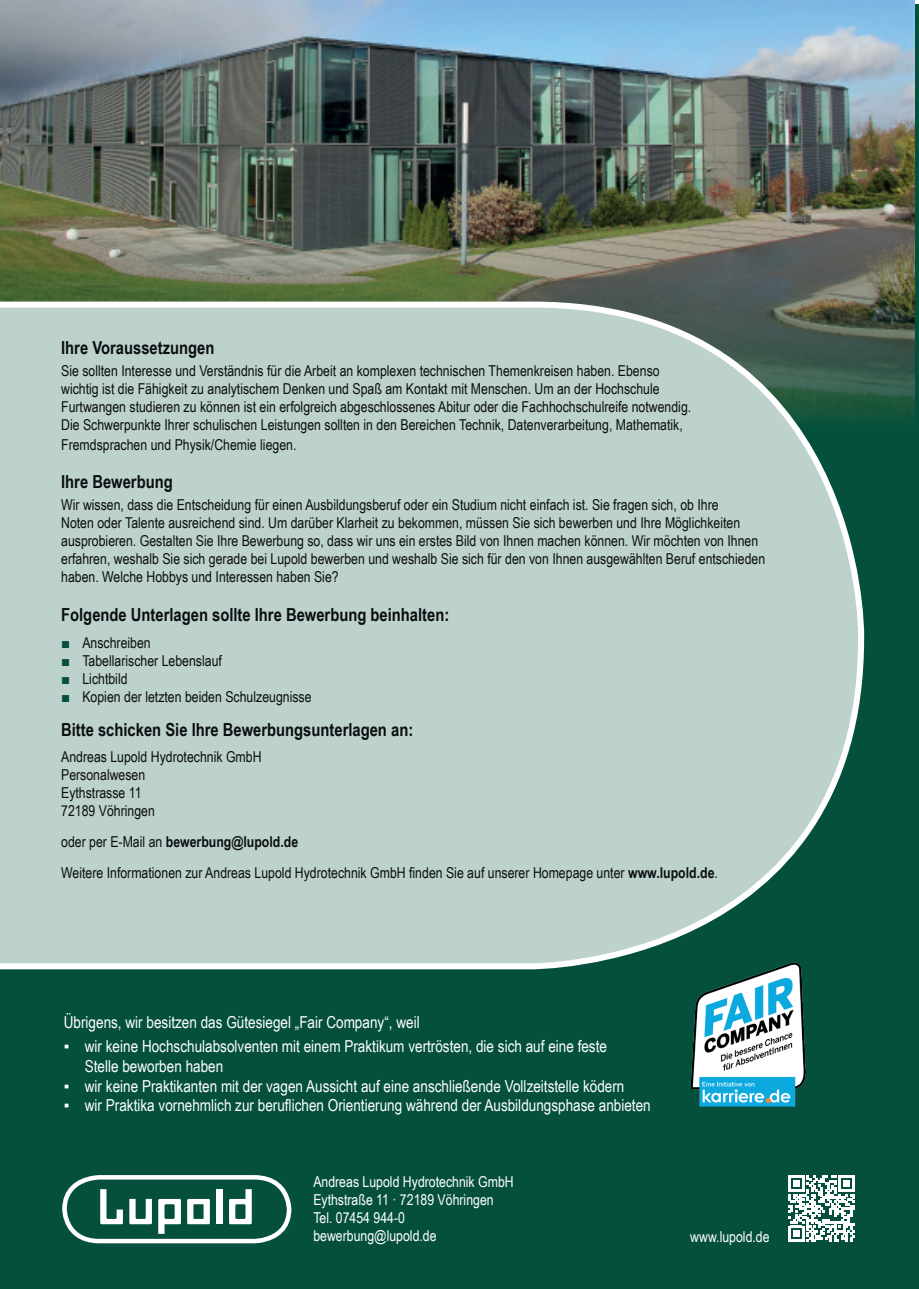
<style>
.page{position:relative;width:919px;height:1289px;background:#fff}
.page>*{position:absolute;margin:0;border:0;box-sizing:border-box;transform-origin:0 0}
.t1{font:700 18px "Arial Narrow";color:#0b0e10}
.t2{font:16.5px/19.8px "Arial Narrow";color:#fff}
.t3{font:15px/18px "Arial Narrow";color:#0b0e10}
.t4{font:15px/18px "Arial Narrow";color:#fff}
.s1{font-family:"Arial";font-weight:700;color:#04503d}
.s2{font-weight:700}
</style>
<div class="page">
<div style="left:0;top:4px;width:918px;height:1284px;background:#04503d"></div>
<svg style="left:94px;top:1206px;width:198px;height:38px"></svg>
<svg style="left:62px;top:1175px;width:229px;height:68px"></svg>
<img style="left:690px;top:969px;width:116px;height:138px">
<svg style="left:788px;top:1175px;width:66px;height:66px"></svg>
<img style="left:0;top:0;width:914px;height:419px">
<div style="left:0;top:301px;width:864px;height:668px;background:#bdd2cc"></div>
<p class="t1" style="left:61px;top:334px;width:155px">Ihre Voraussetzungen</p>
<p class="t3" style="left:61px;top:361px;width:631px">Sie sollten Interesse und Verständnis für die Arbeit an komplexen technischen Themenkreisen haben. Ebenso wichtig ist die Fähigkeit zu analytischem Denken und Spaß am Kontakt mit Menschen. Um an der Hochschule Furtwangen studieren zu können ist ein erfolgreich abgeschlossenes Abitur oder die Fachhochschulreife notwendig.<br>Die Schwerpunkte Ihrer schulischen Leistungen sollten in den Bereichen Technik, Datenverarbeitung, Mathematik,</p>
<p class="t3" style="left:61px;top:435px;width:237px">Fremdsprachen und Physik/Chemie liegen.</p>
<p class="t1" style="left:61px;top:468px;width:113px">Ihre Bewerbung</p>
<p class="t3" style="left:61px;top:495px;width:705px">Wir wissen, dass die Entscheidung für einen Ausbildungsberuf oder ein Studium nicht einfach ist. Sie fragen sich, ob Ihre<br>Noten oder Talente ausreichend sind. Um darüber Klarheit zu bekommen, müssen Sie sich bewerben und Ihre Möglichkeiten ausprobieren. Gestalten Sie Ihre Bewerbung so, dass wir uns ein erstes Bild von Ihnen machen können. Wir möchten von Ihnen erfahren, weshalb Sie sich gerade bei Lupold bewerben und weshalb Sie sich für den von Ihnen ausgewählten Beruf entschieden haben. Welche Hobbys und Interessen haben Sie?</p>
<p class="t1" style="left:61px;top:601px;width:389px">Folgende Unterlagen sollte Ihre Bewerbung beinhalten:</p>
<p class="t3" style="left:61px;top:632px;width:91px"><span class="s1">■</span> Anschreiben</p>
<p class="t3" style="left:61px;top:650px;width:162px"><span class="s1">■</span> Tabellarischer Lebenslauf</p>
<p class="t3" style="left:61px;top:668px;width:68px"><span class="s1">■</span> Lichtbild</p>
<p class="t3" style="left:61px;top:686px;width:252px"><span class="s1">■</span> Kopien der letzten beiden Schulzeugnisse</p>
<p class="t1" style="left:61px;top:716px;width:353px">Bitte schicken Sie Ihre Bewerbungsunterlagen an:</p>
<p class="t3" style="left:61px;top:747px;width:202px">Andreas Lupold Hydrotechnik GmbH<br>Personalwesen<br>Eythstrasse 11<br>72189 Vöhringen</p>
<p class="t3" style="left:61px;top:826px;width:658px;line-height:30.8px">oder per E-Mail an <span class="s2">bewerbung@lupold.de<br></span>Weitere Informationen zur Andreas Lupold Hydrotechnik GmbH finden Sie auf unserer Homepage unter <span class="s2">www.lupold.de</span>.</p>
<p class="t2" style="left:64px;top:1011px;width:357px">Übrigens, wir besitzen das Gütesiegel „Fair Company“, weil</p>
<p class="t2" style="left:85px;top:1035px;width:523px;text-indent:-21px">▪ wir keine Hochschulabsolventen mit einem Praktikum vertrösten, die sich auf eine feste<br>Stelle beworben haben</p>
<p class="t2" style="left:64px;top:1075px;width:562px">▪ wir keine Praktikanten mit der vagen Aussicht auf eine anschließende Vollzeitstelle ködern</p>
<p class="t2" style="left:64px;top:1095px;width:588px">▪ wir Praktika vornehmlich zur beruflichen Orientierung während der Ausbildungsphase anbieten</p>
<p class="t4" style="left:313px;top:1172px;width:202px">Andreas Lupold Hydrotechnik GmbH<br>Eythstraße 11 · 72189 Vöhringen<br>Tel. 07454 944-0 bewerbung@lupold.de</p>
<p class="t4" style="left:690px;top:1227px;width:81px">www.lupold.de</p>
</div>
